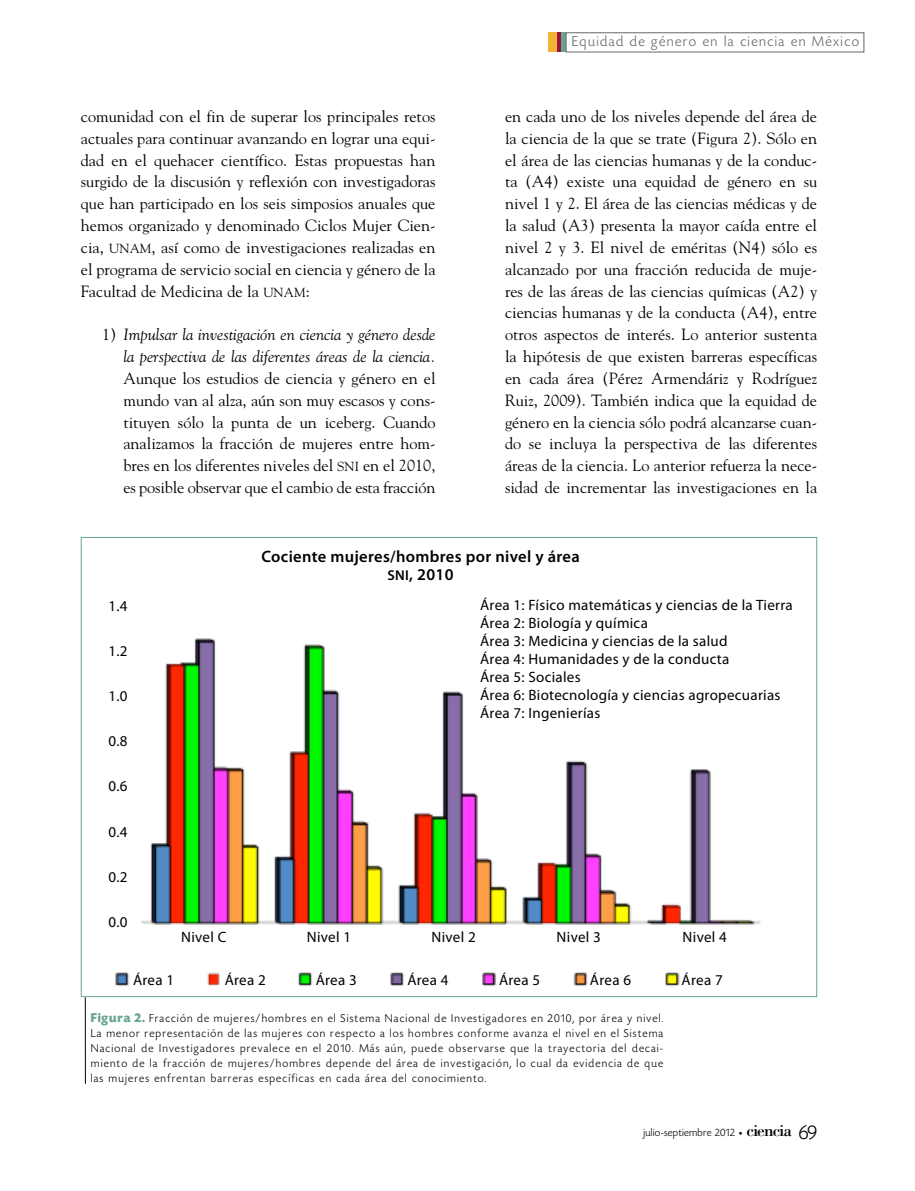
<style>
.page{position:relative;width:915px;height:1191px;background:#fff}
.page>*{position:absolute;margin:0;border:0;box-sizing:border-box;transform-origin:0 0}
.t1{font:17.25px "Bodoni";letter-spacing:-.05em;color:#000}
.t2{font:600 16.5px/18px "Myriad Pro";letter-spacing:.02em;color:#000;text-align:center}
.t3{font:16.2px/21.8px "Goudy";color:#000;text-align:justify}
.t4{font:italic 16.2px/21.8px "Goudy";color:#000;text-align:right}
.t5{font:15px/18px "Myriad Pro";letter-spacing:.02em;color:#000}
.t6{font:300 15px "Today HEF";letter-spacing:.095em;color:#666}
.t7{font:300 12px/15px "Today HEF";letter-spacing:.095em;color:#000;text-align:justify}
.t8{font:300 11.25px "Today HEF";letter-spacing:.025em;color:#000}
.s1{font-size:13.05px}
.s2{font-style:normal}
.s3{font-size:14.25px}
.s4{font-weight:700;font-size:13.5px;color:#67a58f}
.s5{font-family:"Officina Sans";font-weight:400;font-size:7.5px}
.s6{font-family:"Today HEF";font-weight:300;font-size:21px}
</style>
<div class="page">
<hr style="left:548px;top:32px;width:4px;height:20px;background:#f2b531">
<div style="left:552px;top:32px;width:5px;height:20px;background:#f2b531"></div>
<hr style="left:557px;top:32px;width:4px;height:20px;background:#9f0f42">
<div style="left:561px;top:32px;width:5px;height:20px;background:#67a58f"></div>
<div style="left:565px;top:32px;width:299px;height:20px;border:1px solid #666"></div>
<img style="left:115px;top:638px;width:646px;height:349px">
<hr style="left:85px;top:997px;width:1px;height:86px;background:#000">
<p class="t3" style="left:81px;top:105px;width:356px">comunidad con el fin de superar los principales retos actuales para continuar avanzando en lograr una equi&shy;dad en el quehacer científico. Estas propuestas han surgido de la discusión y reflexión con investigadoras que han participado en los seis simposios anuales que hemos organizado y denominado Ciclos Mujer Cien&shy;cia, <span class="s1">UNAM</span>, así como de investigaciones realizadas en el programa de servicio social en ciencia y género de la Facultad de Medicina de la <span class="s1">UNAM</span>:</p>
<p class="t4" style="left:102px;top:324px;width:335px"><span class="s2">1)</span> Impulsar la investigación en ciencia y género desde la perspectiva de las diferentes áreas de la ciencia.</p>
<p class="t3" style="left:123px;top:367px;width:313px">Aunque los estudios de ciencia y género en el mundo van al alza, aún son muy escasos y cons&shy;tituyen sólo la punta de un iceberg. Cuando analizamos la fracción de mujeres entre hom&shy;bres en los diferentes niveles del <span class="s1">SNI</span> en el 2010, es posible observar que el cambio de esta fracción</p>
<p class="t6" style="left:571px;top:35px;width:289px">Equidad de género en la ciencia en México</p>
<p class="t3" style="left:505px;top:105px;width:313px">en cada uno de los niveles depende del área de la ciencia de la que se trate (Figura 2). Sólo en el área de las ciencias humanas y de la conduc&shy;ta (A4) existe una equidad de género en su nivel 1 y 2. El área de las ciencias médicas y de la salud (A3) presenta la mayor caída entre el nivel 2 y 3. El nivel de eméritas (N4) sólo es alcanzado por una fracción reducida de muje&shy;res de las áreas de las ciencias químicas (A2) y ciencias humanas y de la conducta (A4), entre otros aspectos de interés. Lo anterior sustenta la hipótesis de que existen barreras específicas en cada área (Pérez Armendáriz y Rodríguez Ruiz, 2009). También indica que la equidad de género en la ciencia sólo podrá alcanzarse cuan&shy;do se incluya la perspectiva de las diferentes áreas de la ciencia. Lo anterior refuerza la nece&shy;sidad de incrementar las investigaciones en la</p>
<p class="t5" style="left:108px;top:598px;width:21px">1.4</p>
<p class="t5" style="left:108px;top:643px;width:21px">1.2</p>
<p class="t5" style="left:108px;top:688px;width:21px">1.0</p>
<p class="t5" style="left:108px;top:733px;width:21px">0.8</p>
<p class="t5" style="left:108px;top:778px;width:21px">0.6</p>
<p class="t5" style="left:108px;top:823px;width:21px">0.4</p>
<p class="t5" style="left:108px;top:868px;width:21px">0.2</p>
<p class="t5" style="left:108px;top:913px;width:21px">0.0</p>
<p class="t2" style="left:261px;top:549px;width:319px">Cociente mujeres/hombres por nivel y área<br><span class="s3">SNI</span>, 2010</p>
<p class="t5" style="left:480px;top:597px;width:314px">Área 1: Físico matemáticas y ciencias de la Tierra Área 2: Biología y química<br>Área 3: Medicina y ciencias de la salud<br>Área 4: Humanidades y de la conducta<br>Área 5: Sociales<br>Área 6: Biotecnología y ciencias agropecuarias Área 7: Ingenierías</p>
<p class="t5" style="left:181px;top:929px;width:47px">Nivel C</p>
<p class="t5" style="left:307px;top:929px;width:46px">Nivel 1</p>
<p class="t5" style="left:431px;top:929px;width:46px">Nivel 2</p>
<p class="t5" style="left:556px;top:929px;width:46px">Nivel 3</p>
<p class="t5" style="left:682px;top:929px;width:46px">Nivel 4</p>
<p class="t5" style="left:133px;top:972px;width:43px">Área 1</p>
<p class="t5" style="left:225px;top:972px;width:43px">Área 2</p>
<p class="t5" style="left:315px;top:972px;width:43px">Área 3</p>
<p class="t5" style="left:407px;top:972px;width:43px">Área 4</p>
<p class="t5" style="left:499px;top:972px;width:43px">Área 5</p>
<p class="t5" style="left:589px;top:972px;width:43px">Área 6</p>
<p class="t5" style="left:681px;top:972px;width:43px">Área 7</p>
<p class="t7" style="left:91px;top:1011px;width:573px"><span class="s4">Figura 2.</span> Fracción de mujeres/hombres en el Sistema Nacional de Investigadores en 2010, por área y nivel.<br>La menor representación de las mujeres con respecto a los hombres conforme avanza el nivel en el Sistema Nacional de Investigadores prevalece en el 2010. Más aún, puede observarse que la trayectoria del decai&shy;miento de la fracción de mujeres/hombres depende del área de investigación, lo cual da evidencia de que las mujeres enfrentan barreras específicas en cada área del conocimiento.</p>
<p class="t8" style="left:643px;top:1127px;width:101px">julio-septiembre 2012 <span class="s5">•</span></p>
<p class="t1" style="left:746px;top:1120px;width:72px">ciencia <span class="s6">69</span></p>
</div>
